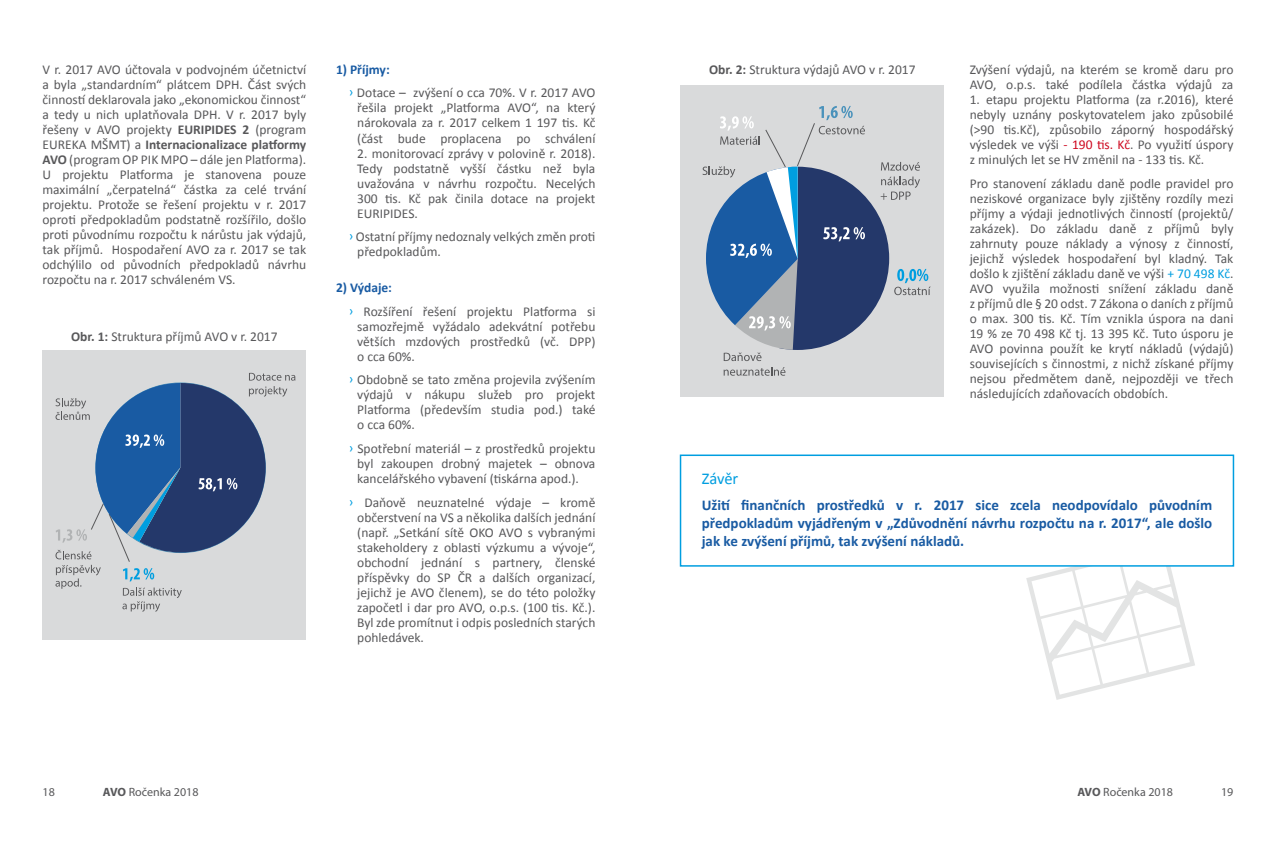
<style>
.page{position:relative;width:1276px;height:851px;background:#fff}
.page>*{position:absolute;margin:0;border:0;box-sizing:border-box;transform-origin:0 0}
.t1{font:16.5px "Calibri";letter-spacing:-.005em;color:#009ee0}
.t2{font:700 15px/18px "Calibri";color:#195ba3;text-align:justify}
.t3{font:13.5px/15px "Calibri";color:#58585a;text-align:justify}
.t4{font:12px "Myriad Pro";color:#58585a}
.s1{font-weight:700}
.s2{color:#cd071e}
.s3{color:#009ee0}
.s4{font-weight:700;color:#195ba3}
</style>
<div class="page">
<svg style="left:1026px;top:566px;width:169px;height:133px"></svg>
<div style="left:680px;top:454px;width:554px;height:112px;background:#fff;border:2px solid #009ee0"></div>
<div style="left:680px;top:85px;width:264px;height:311px;background:#d9dadb"></div>
<div style="left:43px;top:350px;width:263px;height:289px;background:#d9dadb"></div>
<svg style="left:55px;top:373px;width:240px;height:238px"></svg>
<svg style="left:702px;top:106px;width:228px;height:255px"></svg>
<svg style="left:723px;top:367px;width:62px;height:8px"></svg>
<p class="t3" style="left:43px;top:62px;width:265px">V r. 2017 AVO účtovala v podvojném účetnictví a byla „standardním“ plátcem DPH. Část svých činností deklarovala jako „ekonomickou činnost“ a tedy u nich uplatňovala DPH. V r. 2017 byly řešeny v AVO projekty <span class="s1">EURIPIDES 2</span> (program EUREKA MŠMT) a <span class="s1">Internacionalizace platformy AVO</span> (program OP PIK MPO – dále jen Platforma).<br>U projektu Platforma je stanovena pouze maximální „čerpatelná“ částka za celé trvání projektu. Protože se řešení projektu v r. 2017 oproti předpokladům podstatně rozšířilo, došlo proti původnímu rozpočtu k nárůstu jak výdajů, tak příjmů. Hospodaření AVO za r. 2017 se tak odchýlilo od původních předpokladů návrhu rozpočtu na r. 2017 schváleném VS.</p>
<p class="t3" style="left:709px;top:62px;width:208px"><span class="s1">Obr. 2:</span> Struktura výdajů AVO v r. 2017</p>
<p class="t3" style="left:969px;top:62px;width:265px">Zvýšení výdajů, na kterém se kromě daru pro<br>AVO, o.p.s. také podílela částka výdajů za</p>
<p class="t3" style="left:969px;top:92px;width:265px">1. etapu projektu Platforma (za r.2016), které nebyly uznány poskytovatelem jako způsobilé (&gt;90 tis.Kč), způsobilo záporný hospodářský výsledek ve výši <span class="s2">- 190 tis. Kč</span>. Po využití úspory z minulých let se HV změnil na - 133 tis. Kč.</p>
<p class="t3" style="left:969px;top:175px;width:265px">Pro stanovení základu daně podle pravidel pro neziskové organizace byly zjištěny rozdíly mezi příjmy a výdaji jednotlivých činností (projektů/ zakázek). Do základu daně z příjmů byly zahrnuty pouze náklady a výnosy z činností, jejichž výsledek hospodaření byl kladný. Tak došlo k zjištění základu daně ve výši <span class="s3">+ 70 498 Kč</span>.<br>AVO využila možnosti snížení základu daně z příjmů dle § 20 odst. 7 Zákona o daních z příjmů o max. 300 tis. Kč. Tím vznikla úspora na dani 19 % ze 70 498 Kč tj. 13 395 Kč. Tuto úsporu je AVO povinna použít ke krytí nákladů (výdajů) souvisejících s činnostmi, z nichž získané příjmy nejsou předmětem daně, nejpozději ve třech následujících zdaňovacích obdobích.</p>
<p class="t3" style="left:349px;top:57px;width:248px;line-height:23.5px;text-indent:-13px"><span class="s4">1) Příjmy:<br></span><span class="s3">›</span> Dotace – zvýšení o cca 70%. V r. 2017 AVO</p>
<p class="t3" style="left:357px;top:100px;width:240px">řešila projekt „Platforma AVO“, na který nárokovala za r. 2017 celkem 1 197 tis. Kč (část bude proplacena po schválení</p>
<p class="t3" style="left:357px;top:145px;width:240px">2. monitorovací zprávy v polovině r. 2018).<br>Tedy podstatně vyšší částku než byla uvažována v návrhu rozpočtu. Necelých 300 tis. Kč pak činila dotace na projekt EURIPIDES.</p>
<p class="t3" style="left:357px;top:229px;width:240px;text-indent:-9px"><span class="s3">›</span> Ostatní příjmy nedoznaly velkých změn proti předpokladům.</p>
<p class="t3" style="left:349px;top:276px;width:248px;line-height:23.5px;text-indent:-13px"><span class="s4">2) Výdaje:<br></span><span class="s3">›</span> Rozšíření řešení projektu Platforma si</p>
<p class="t3" style="left:357px;top:318px;width:240px">samozřejmě vyžádalo adekvátní potřebu větších mzdových prostředků (vč. DPP) o cca 60%.</p>
<p class="t3" style="left:357px;top:372px;width:240px;text-indent:-9px"><span class="s3">›</span> Obdobně se tato změna projevila zvýšením výdajů v nákupu služeb pro projekt Platforma (především studia pod.) také o cca 60%.</p>
<p class="t3" style="left:357px;top:440px;width:240px;text-indent:-8px"><span class="s3">›</span> Spotřební materiál – z prostředků projektu byl zakoupen drobný majetek – obnova kancelářského vybavení (tiskárna apod.).</p>
<p class="t3" style="left:357px;top:494px;width:240px;text-indent:-9px"><span class="s3">›</span> Daňově neuznatelné výdaje – kromě občerstvení na VS a několika dalších jednání (např. „Setkání sítě OKO AVO s vybranými stakeholdery z oblasti výzkumu a vývoje“, obchodní jednání s partnery, členské příspěvky do SP ČR a dalších organizací, jejichž je AVO členem), se do této položky započetl i dar pro AVO, o.p.s. (100 tis. Kč.).<br>Byl zde promítnut i odpis posledních starých pohledávek.</p>
<p class="t3" style="left:71px;top:328px;width:208px"><span class="s1">Obr. 1:</span> Struktura příjmů AVO v r. 2017</p>
<p class="t1" style="left:702px;top:466px;width:38px">Závěr</p>
<p class="t2" style="left:702px;top:495px;width:512px">Užití finančních prostředků v r. 2017 sice zcela neodpovídalo původním předpokladům vyjádřeným v „Zdůvodnění návrhu rozpočtu na r. 2017“, ale došlo jak ke zvýšení příjmů, tak zvýšení nákladů.</p>
<p class="t4" style="left:43px;top:784px;width:14px">18</p>
<p class="t4" style="left:103px;top:784px;width:97px"><span class="s1">AVO</span> Ročenka 2018</p>
<p class="t4" style="left:1077px;top:784px;width:97px"><span class="s1">AVO</span> Ročenka 2018</p>
<p class="t4" style="left:1221px;top:784px;width:14px">19</p>
</div>
